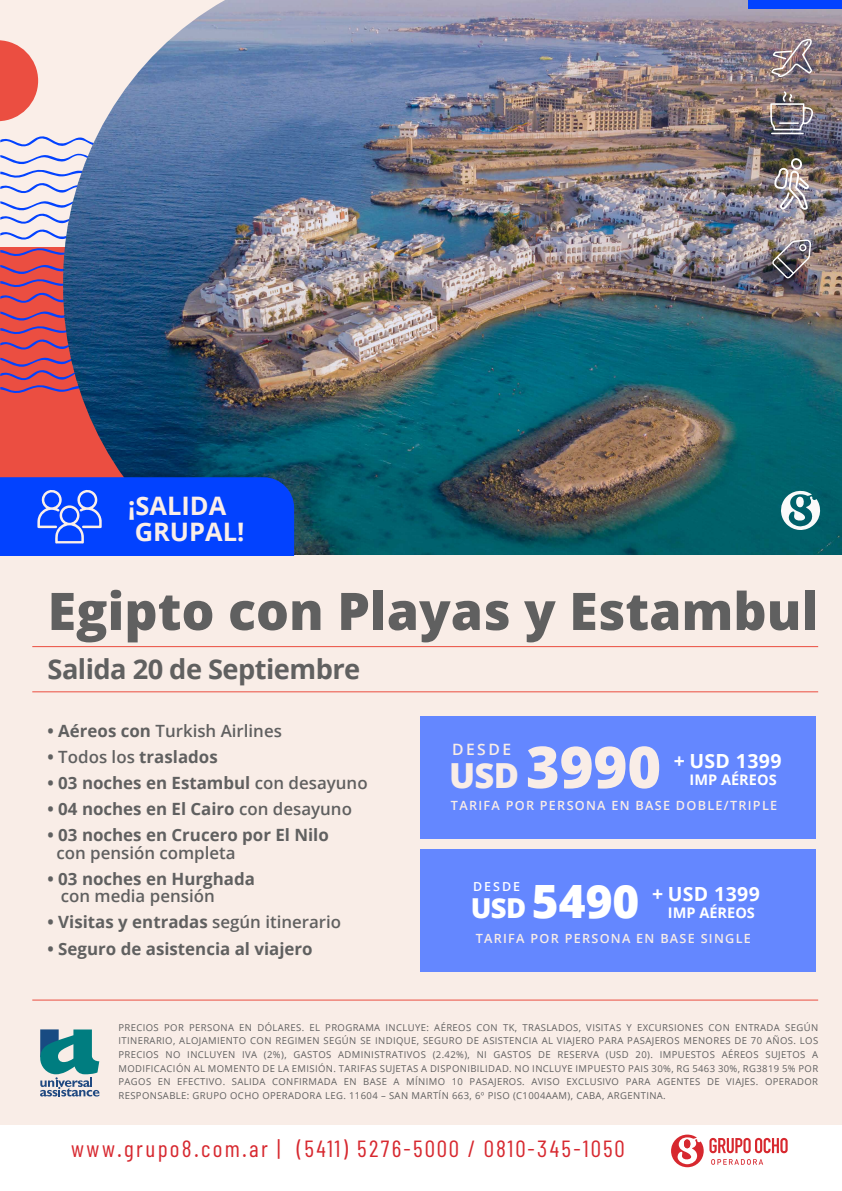
<style>
.page{position:relative;width:842px;height:1191px;background:#fff}
.page>*{position:absolute;margin:0;border:0;box-sizing:border-box;transform-origin:0 0}
.t1{font:800 57.7px "Open Sans";color:#f9ede7}
.t2{font:800 51.8px "Open Sans";color:#606060}
.t3{font:800 45.9px "Open Sans";color:#fff}
.t4{font:700 27.3px "Open Sans";letter-spacing:-.02em;color:#606060}
.t5{font:700 25.5px/25.9px "Open Sans";color:#faeee8}
.t6{font:23.3px "Barlow Condensed";letter-spacing:.1em;color:#d7282f}
.t7{font:700 19.5px "Open Sans";letter-spacing:.02em;color:#fff}
.t8{font:700 16.9px "Open Sans";color:#606060}
.t9{font:600 16.9px "Open Sans";color:#606060}
.t10{font:600 15.6px "Open Sans";letter-spacing:.16em;color:#f9ede7}
.t11{font:700 14.6px "Open Sans";color:#fff}
.t12{font:600 12.7px "Open Sans";letter-spacing:.1em;color:#f9ede7}
.t13{font:600 12.4px "Open Sans";letter-spacing:.16em;color:#fff}
.t14{font:9.5px/13.7px "Open Sans";letter-spacing:.04em;color:#606060;text-align:justify}
.s1{font-weight:700}
.s2{font-weight:600}
.s3{font-size:34.5px}
.s4{font-size:27.5px}
</style>
<div class="page">
<div style="left:0;top:247px;width:605px;height:335px;background:#eb4e41"></div>
<svg style="left:0;top:40px;width:38px;height:81px;background:#ee7266"></svg>
<svg style="left:0;top:136px;width:63px;height:257px"></svg>
<svg style="left:671px;top:1134px;width:117px;height:33px"></svg>
<img style="left:63px;top:0;width:779px;height:555px">
<svg style="left:780px;top:490px;width:41px;height:40px"></svg>
<svg style="left:771px;top:39px;width:41px;height:38px;background:#99888e"></svg>
<hr style="left:771px;top:133px;width:33px;height:1px;background:#fff">
<img style="left:770px;top:91px;width:43px;height:39px">
<img style="left:774px;top:158px;width:35px;height:52px">
<img style="left:772px;top:239px;width:39px;height:39px">
<div style="left:0;top:555px;width:842px;height:569px;background:#f9ede7"></div>
<hr style="left:32px;top:691px;width:786px;height:1px;background:#eb4e41">
<hr style="left:32px;top:999px;width:786px;height:1px;background:#eb4e41">
<hr style="left:32px;top:646px;width:786px;height:1px;background:#eb4e41">
<div style="left:420px;top:716px;width:396px;height:123px;background:#6487ff"></div>
<div style="left:420px;top:849px;width:396px;height:123px;background:#6487ff"></div>
<svg style="left:40px;top:1029px;width:59px;height:67px"></svg>
<div style="left:0;top:477px;width:294px;height:78px;background:#0242ff"></div>
<h3 class="t5" style="left:128px;top:492px;width:118px">¡SALIDA<br>GRUPAL!</h3>
<h2 class="t2" style="left:48px;top:572px;width:772px">Egipto con Playas y Estambul</h2>
<h3 class="t4" style="left:48px;top:650px;width:314px">Salida 20 de Septiembre</h3>
<h3 class="t9" style="left:48px;top:719px;width:236px"><span class="s1">• Aéreos con</span> Turkish Airlines</h3>
<h3 class="t8" style="left:48px;top:744px;width:172px">• <span class="s2">Todos los</span> traslados</h3>
<h3 class="t8" style="left:48px;top:771px;width:322px">• 03 noches en Estambul <span class="s2">con desayuno</span></h3>
<h3 class="t8" style="left:48px;top:797px;width:306px">• 04 noches en El Cairo <span class="s2">con desayuno</span></h3>
<h3 class="t8" style="left:48px;top:823px;width:283px">• 03 noches en Crucero por El Nilo</h3>
<h3 class="t9" style="left:56px;top:841px;width:181px">con pensión completa</h3>
<h3 class="t8" style="left:48px;top:866px;width:209px">• 03 noches en Hurghada</h3>
<h3 class="t9" style="left:61px;top:884px;width:155px">con media pensión</h3>
<h3 class="t8" style="left:48px;top:910px;width:295px">• Visitas y entradas <span class="s2">según itinerario</span></h3>
<h3 class="t8" style="left:48px;top:936px;width:267px">• Seguro de asistencia al viajero</h3>
<h3 class="t10" style="left:452px;top:738px;width:61px">DESDE</h3>
<h1 class="t1" style="left:449px;top:723px;width:214px"><span class="s3">USD</span> 3990</h1>
<h3 class="t7" style="left:674px;top:747px;width:109px">+ USD 1399</h3>
<h3 class="t11" style="left:690px;top:770px;width:89px">IMP AÉREOS</h3>
<h3 class="t12" style="left:451px;top:796px;width:328px">TARIFA POR PERSONA EN BASE DOBLE/TRIPLE</h3>
<h3 class="t13" style="left:473px;top:878px;width:48px">DESDE</h3>
<h3 class="t3" style="left:471px;top:866px;width:170px"><span class="s4">USD</span> 5490</h3>
<h3 class="t7" style="left:652px;top:880px;width:109px">+ USD 1399</h3>
<h3 class="t11" style="left:668px;top:903px;width:89px">IMP AÉREOS</h3>
<h3 class="t12" style="left:476px;top:929px;width:277px">TARIFA POR PERSONA EN BASE SINGLE</h3>
<p class="t14" style="left:118px;top:1020px;width:701px">PRECIOS POR PERSONA EN DÓLARES. EL PROGRAMA INCLUYE: AÉREOS CON TK, TRASLADOS, VISITAS Y EXCURSIONES CON ENTRADA SEGÚN ITINERARIO, ALOJAMIENTO CON REGIMEN SEGÚN SE INDIQUE, SEGURO DE ASISTENCIA AL VIAJERO PARA PASAJEROS MENORES DE 70 AÑOS. LOS PRECIOS NO INCLUYEN IVA (2%), GASTOS ADMINISTRATIVOS (2.42%), NI GASTOS DE RESERVA (USD 20). IMPUESTOS AÉREOS SUJETOS A MODIFICACIÓN AL MOMENTO DE LA EMISIÓN. TARIFAS SUJETAS A DISPONIBILIDAD. NO INCLUYE IMPUESTO PAIS 30%, RG 5463 30%, RG3819 5% POR PAGOS EN EFECTIVO. SALIDA CONFIRMADA EN BASE A MÍNIMO 10 PASAJEROS. AVISO EXCLUSIVO PARA AGENTES DE VIAJES. OPERADOR RESPONSABLE: GRUPO OCHO OPERADORA LEG. 11604 – SAN MARTÍN 663, 6º PISO (C1004AAM), CABA, ARGENTINA.</p>
<h3 class="t6" style="left:71px;top:1133px;width:555px">www.grupo8.com.ar | (5411) 5276-5000 / 0810-345-1050</h3>
</div>
